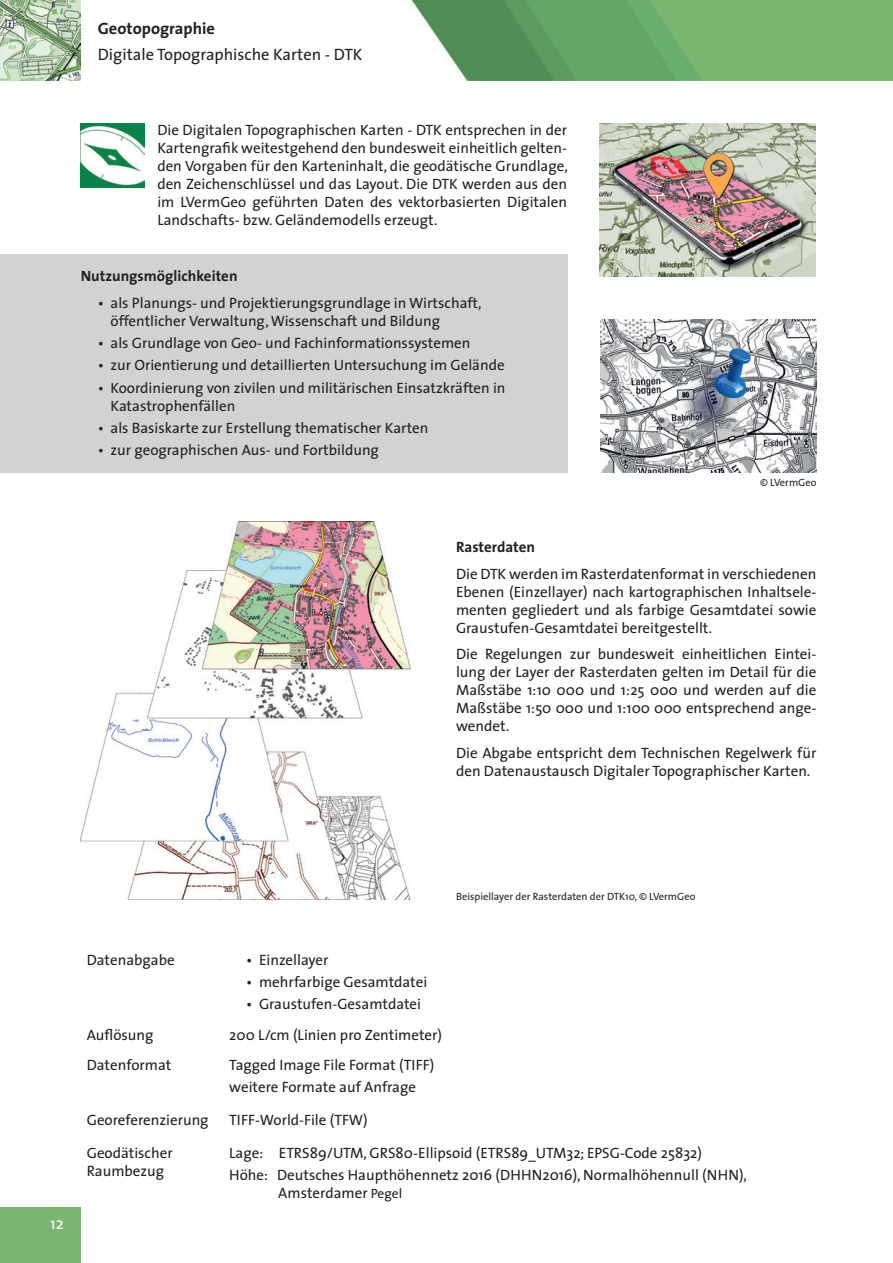
<style>
.page{position:relative;width:893px;height:1263px;background:#fff}
.page>*{position:absolute;margin:0;border:0;box-sizing:border-box;transform-origin:0 0}
.Text{font:16.5px/25.5px "The Sans";color:#231f20}
.t1{font:16.5px "The Sans";color:#fff}
.Text-2{font:15px/18px "The Sans";color:#231f20}
.Zwischenüberschrift{font:700 15px "The Sans";color:#231f20}
.Text-3{font:10.5px "The Sans";color:#231f20}
.s1{font-weight:700}
.s2{font-size:13.5px}
</style>
<div class="page">
<img style="left:411px;top:0;width:482px;height:81px">
<div style="left:0;top:1208px;width:81px;height:55px;background:#7ab671"></div>
<img style="left:81px;top:123px;width:64px;height:64px">
<img style="left:600px;top:319px;width:216px;height:154px">
<img style="left:600px;top:123px;width:216px;height:154px">
<div style="left:0;top:255px;width:567px;height:218px;background:#d1d2d4"></div>
<img style="left:81px;top:522px;width:330px;height:378px">
<img style="left:0;top:0;width:81px;height:81px">
<p class="Text" style="left:98px;top:16px;width:266px"><span class="s1">Geotopographie<br></span>Digitale Topographische Karten - DTK</p>
<p class="Text-2" style="left:157px;top:121px;width:412px;text-align:justify">Die Digitalen Topographischen Karten - DTK entsprechen in der Kartengrafik weitestgehend den bundesweit einheitlich gelten&shy;den Vorgaben für den Karteninhalt, die geodätische Grundlage, den Zeichenschlüssel und das Layout. Die DTK werden aus den im LVermGeo geführten Daten des vektorbasierten Digitalen Landschafts- bzw. Geländemodells erzeugt.</p>
<p class="Zwischenüberschrift" style="left:81px;top:267px;width:158px">Nutzungsmöglichkeiten</p>
<p class="Text-2" style="left:111px;top:294px;width:372px;text-indent:-13px">• als Planungs- und Projektierungsgrundlage in Wirtschaft, öffentlicher Verwaltung, Wissenschaft und Bildung</p>
<p class="Text-2" style="left:98px;top:334px;width:374px">• als Grundlage von Geo- und Fachinformationssystemen</p>
<p class="Text-2" style="left:98px;top:356px;width:408px">• zur Orientierung und detaillierten Untersuchung im Gelände</p>
<p class="Text-2" style="left:111px;top:379px;width:397px;text-indent:-13px">• Koordinierung von zivilen und militärischen Einsatzkräften in<br>Katastrophenfällen</p>
<p class="Text-2" style="left:98px;top:419px;width:332px">• als Basiskarte zur Erstellung thematischer Karten</p>
<p class="Text-2" style="left:98px;top:441px;width:283px">• zur geographischen Aus- und Fortbildung</p>
<p class="Text-3" style="left:760px;top:475px;width:58px">© LVermGeo</p>
<p class="Text-2" style="left:456px;top:534px;width:362px;line-height:26.5px"><span class="s1">Rasterdaten<br></span>Die DTK werden im Rasterdatenformat in verschiedenen</p>
<p class="Text-2" style="left:456px;top:583px;width:362px;text-align:justify">Ebenen (Einzellayer) nach kartographischen Inhaltsele&shy;menten gegliedert und als farbige Gesamtdatei sowie Graustufen-Gesamtdatei bereitgestellt.</p>
<p class="Text-2" style="left:456px;top:645px;width:362px;text-align:justify">Die Regelungen zur bundesweit einheitlichen Eintei&shy;lung der Layer der Rasterdaten gelten im Detail für die Maßstäbe 1:10 000 und 1:25 000 und werden auf die Maßstäbe 1:50 000 und 1:100 000 entsprechend ange&shy;wendet.</p>
<p class="Text-2" style="left:456px;top:744px;width:362px">Die Abgabe entspricht dem Technischen Regelwerk für den Datenaustausch Digitaler Topographischer Karten.</p>
<p class="t1" style="left:50px;top:1212px;width:15px">12</p>
<p class="Text-3" style="left:456px;top:890px;width:241px">Beispiellayer der Rasterdaten der DTK10, © LVermGeo</p>
<p class="Text-2" style="left:87px;top:951px;width:89px">Datenabgabe</p>
<p class="Text-2" style="left:246px;top:951px;width:84px">• Einzellayer</p>
<p class="Text-2" style="left:246px;top:973px;width:183px">• mehrfarbige Gesamtdatei</p>
<p class="Text-2" style="left:246px;top:995px;width:176px">• Graustufen-Gesamtdatei</p>
<p class="Text-2" style="left:87px;top:1026px;width:68px">Auflösung</p>
<p class="Text-2" style="left:229px;top:1026px;width:214px">200 L/cm (Linien pro Zentimeter)</p>
<p class="Text-2" style="left:87px;top:1056px;width:86px">Datenformat</p>
<p class="Text-2" style="left:229px;top:1054px;width:207px;line-height:22.2px">Tagged Image File Format (TIFF) weitere Formate auf Anfrage</p>
<p class="Text-2" style="left:87px;top:1111px;width:123px">Georeferenzierung</p>
<p class="Text-2" style="left:229px;top:1111px;width:140px">TIFF-World-File (TFW)</p>
<p class="Text-2" style="left:87px;top:1144px;width:87px">Geodätischer<br>Raumbezug</p>
<p class="Text-2" style="left:229px;top:1142px;width:519px;line-height:22.2px">Lage: ETRS89/UTM, GRS80-Ellipsoid (ETRS89_UTM32; EPSG-Code 25832)<br>Höhe: Deutsches Haupthöhennetz 2016 (DHHN2016), Normalhöhennull (NHN),</p>
<p class="Text-2" style="left:278px;top:1184px;width:125px">Amsterdamer <span class="s2">Pegel</span></p>
</div>
